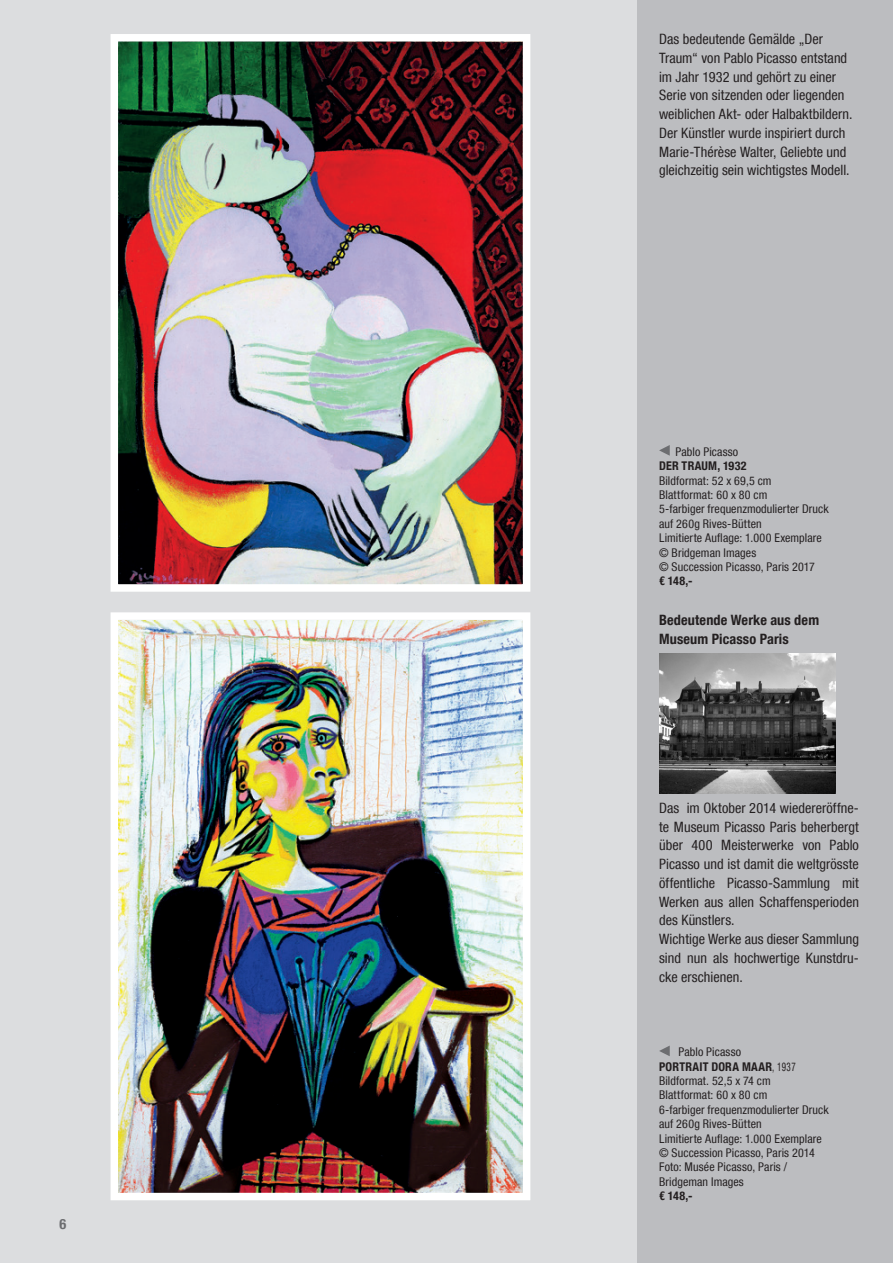
<style>
.page{position:relative;width:893px;height:1263px;background:#dcdddf}
.page>*{position:absolute;margin:0;border:0;box-sizing:border-box;transform-origin:0 0}
.t1{font:condensed 14.25px/18.8px "Helvetica Neue LT Com";color:#231f20}
.t2{font:700 condensed 14.25px/18.8px "Helvetica Neue LT Com";letter-spacing:.01em;color:#231f20}
.t3{font:700 condensed 14.25px "Helvetica Neue LT Com";color:#6c6d70}
.t4{font:condensed 12px/14.4px "Helvetica Neue LT Com";letter-spacing:.01em;color:#231f20}
.t5{font:700 condensed 12px "Helvetica Neue LT Com";letter-spacing:.02em;color:#231f20}
.s1{font-weight:700}
</style>
<div class="page">
<div style="left:638px;top:0;width:255px;height:1263px;background:#bcbdc0"></div>
<svg style="left:659px;top:1045px;width:11px;height:11px"></svg>
<img style="left:110px;top:612px;width:421px;height:588px">
<img style="left:659px;top:653px;width:176px;height:141px">
<img style="left:110px;top:34px;width:421px;height:558px">
<svg style="left:659px;top:445px;width:11px;height:11px"></svg>
<p class="t3" style="left:60px;top:1215px;width:8px">6</p>
<p class="t1" style="left:659px;top:30px;width:195px">Das bedeutende Gemälde „Der Traum“ von Pablo Picasso entstand im Jahr 1932 und gehört zu einer Serie von sitzenden oder liegenden weiblichen Akt- oder Halbaktbildern.<br>Der Künstler wurde inspiriert durch Marie-Thérèse Walter, Geliebte und gleichzeitig sein wichtigstes Modell.</p>
<p class="t4" style="left:675px;top:444px;width:64px">Pablo Picasso</p>
<p class="t5" style="left:659px;top:459px;width:89px">DER TRAUM, 1932</p>
<p class="t4" style="left:659px;top:473px;width:171px">Bildformat: 52 x 69,5 cm<br>Blattformat: 60 x 80 cm<br>5-farbiger frequenzmodulierter Druck auf 260g Rives-Bütten<br>Limitierte Auflage: 1.000 Exemplare © Bridgeman Images<br>© Succession Picasso, Paris 2017</p>
<p class="t5" style="left:659px;top:574px;width:35px">€ 148,-</p>
<p class="t2" style="left:659px;top:611px;width:162px">Bedeutende Werke aus dem<br>Museum Picasso Paris</p>
<p class="t1" style="left:659px;top:798px;width:201px">Das im Oktober 2014 wiedereröffne&shy;te Museum Picasso Paris beherbergt über 400 Meisterwerke von Pablo<br>Picasso und ist damit die weltgrösste öffentliche Picasso-Sammlung mit<br>Werken aus allen Schaffensperioden des Künstlers.<br>Wichtige Werke aus dieser Sammlung sind nun als hochwertige Kunstdru&shy;cke erschienen.</p>
<p class="t4" style="left:659px;top:1045px;width:171px;text-indent:19px">Pablo Picasso<br><span class="s1">PORTRAIT DORA MAAR</span>, 1937<br>Bildformat. 52,5 x 74 cm<br>Blattformat: 60 x 80 cm<br>6-farbiger frequenzmodulierter Druck auf 260g Rives-Bütten<br>Limitierte Auflage: 1.000 Exemplare © Succession Picasso, Paris 2014<br>Foto: Musée Picasso, Paris /<br>Bridgeman Images</p>
<p class="t5" style="left:659px;top:1189px;width:35px">€ 148,-</p>
</div>
